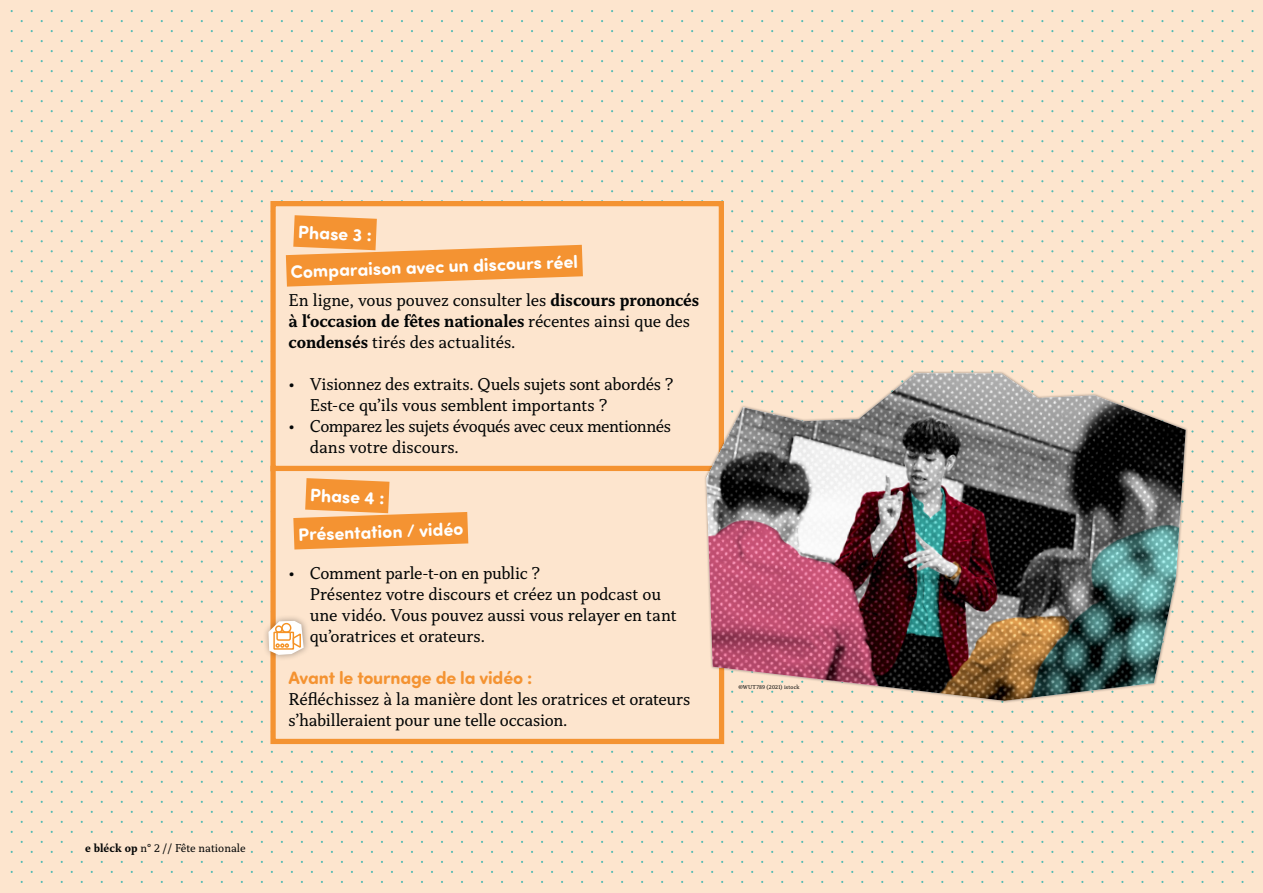
<style>
.page{position:relative;width:1263px;height:893px;background:#fde5ce}
.page>*{position:absolute;margin:0;border:0;box-sizing:border-box;transform-origin:0 0}
.Body_Regular{font:18px/21px "Capitolina";letter-spacing:-.01em;color:#030505}
.Papierschnipsel_oran{font:700 18px "Sofia Pro Soft";color:#fff}
.t1{font:12px "Capitolina";color:#030505}
.Body_Regular-2{font:6px "Capitolina";letter-spacing:.015em;color:#030505}
.s1{font-weight:700}
.s2{font-family:"Sofia Pro Soft";font-weight:700;color:#f49332}
</style>
<div class="page">
<svg style="left:11px;top:130px;width:1242px;height:2px"></svg>
<svg style="left:11px;top:170px;width:1242px;height:2px"></svg>
<svg style="left:11px;top:50px;width:1242px;height:2px"></svg>
<svg style="left:11px;top:30px;width:1242px;height:2px"></svg>
<svg style="left:11px;top:90px;width:1242px;height:2px"></svg>
<svg style="left:11px;top:70px;width:1242px;height:2px"></svg>
<svg style="left:11px;top:190px;width:1242px;height:2px"></svg>
<svg style="left:21px;top:180px;width:1222px;height:2px"></svg>
<svg style="left:21px;top:140px;width:1222px;height:2px"></svg>
<svg style="left:21px;top:60px;width:1222px;height:2px"></svg>
<svg style="left:21px;top:40px;width:1222px;height:2px"></svg>
<svg style="left:21px;top:80px;width:1222px;height:2px"></svg>
<svg style="left:11px;top:10px;width:1242px;height:2px"></svg>
<svg style="left:21px;top:20px;width:1222px;height:2px"></svg>
<svg style="left:11px;top:110px;width:1242px;height:2px"></svg>
<svg style="left:21px;top:120px;width:1222px;height:2px"></svg>
<svg style="left:21px;top:100px;width:1222px;height:2px"></svg>
<svg style="left:11px;top:150px;width:1242px;height:2px"></svg>
<svg style="left:21px;top:160px;width:1222px;height:2px"></svg>
<svg style="left:11px;top:310px;width:1242px;height:2px"></svg>
<svg style="left:21px;top:320px;width:1222px;height:2px"></svg>
<svg style="left:11px;top:330px;width:1242px;height:2px"></svg>
<svg style="left:21px;top:340px;width:1222px;height:2px"></svg>
<svg style="left:11px;top:350px;width:1242px;height:2px"></svg>
<svg style="left:21px;top:360px;width:1222px;height:2px"></svg>
<svg style="left:11px;top:370px;width:1242px;height:2px"></svg>
<svg style="left:21px;top:380px;width:1222px;height:2px"></svg>
<svg style="left:11px;top:390px;width:1242px;height:2px"></svg>
<svg style="left:21px;top:400px;width:1222px;height:2px"></svg>
<svg style="left:11px;top:410px;width:1242px;height:2px"></svg>
<svg style="left:21px;top:420px;width:1222px;height:2px"></svg>
<svg style="left:11px;top:430px;width:1242px;height:3px"></svg>
<svg style="left:21px;top:440px;width:1222px;height:3px"></svg>
<svg style="left:11px;top:450px;width:1242px;height:3px"></svg>
<svg style="left:21px;top:581px;width:1222px;height:2px"></svg>
<svg style="left:11px;top:591px;width:1242px;height:2px"></svg>
<svg style="left:21px;top:601px;width:1222px;height:2px"></svg>
<svg style="left:11px;top:611px;width:1242px;height:2px"></svg>
<svg style="left:21px;top:661px;width:1222px;height:2px"></svg>
<svg style="left:11px;top:671px;width:1242px;height:2px"></svg>
<svg style="left:21px;top:681px;width:1222px;height:2px"></svg>
<svg style="left:11px;top:691px;width:1242px;height:2px"></svg>
<svg style="left:21px;top:701px;width:1222px;height:2px"></svg>
<svg style="left:11px;top:711px;width:1242px;height:2px"></svg>
<svg style="left:21px;top:721px;width:1222px;height:2px"></svg>
<svg style="left:11px;top:731px;width:1242px;height:2px"></svg>
<svg style="left:21px;top:741px;width:1222px;height:2px"></svg>
<svg style="left:11px;top:751px;width:1242px;height:2px"></svg>
<svg style="left:21px;top:761px;width:1222px;height:2px"></svg>
<svg style="left:11px;top:771px;width:1242px;height:2px"></svg>
<svg style="left:21px;top:781px;width:1222px;height:2px"></svg>
<svg style="left:11px;top:791px;width:1242px;height:2px"></svg>
<svg style="left:21px;top:801px;width:1222px;height:2px"></svg>
<svg style="left:11px;top:811px;width:1242px;height:2px"></svg>
<svg style="left:21px;top:821px;width:1222px;height:2px"></svg>
<svg style="left:11px;top:831px;width:1242px;height:2px"></svg>
<svg style="left:21px;top:841px;width:1222px;height:2px"></svg>
<svg style="left:11px;top:851px;width:1242px;height:2px"></svg>
<svg style="left:21px;top:861px;width:1222px;height:2px"></svg>
<svg style="left:11px;top:871px;width:1242px;height:2px"></svg>
<svg style="left:21px;top:881px;width:1222px;height:2px"></svg>
<div style="left:79px;top:840px;width:166px;height:16px;background:#fde5ce"></div>
<div style="left:273px;top:468px;width:448px;height:273px;background:#fde5ce"></div>
<div style="left:270px;top:466px;width:454px;height:278px;border:5px solid #f49332"></div>
<div style="left:273px;top:204px;width:448px;height:264px;background:#fde5ce"></div>
<div style="left:263px;top:614px;width:48px;height:47px;background:#231f20;opacity:.4"></div>
<svg style="left:11px;top:621px;width:1242px;height:34px"></svg>
<svg style="left:11px;top:200px;width:1242px;height:103px"></svg>
<svg style="left:11px;top:460px;width:1242px;height:113px"></svg>
<div style="left:704px;top:371px;width:484px;height:332px;background:#231f20;opacity:.4"></div>
<img style="left:706px;top:373px;width:480px;height:328px">
<p class="Papierschnipsel_oran" style="left:299px;top:219px;width:75px;rotate:2deg">Phase 3 :</p>
<p class="Papierschnipsel_oran" style="left:290px;top:259px;width:289px;rotate:-2deg">Comparaison avec un discours réel</p>
<p class="Body_Regular" style="left:288px;top:290px;width:412px">En ligne, vous pouvez consulter les <span class="s1">discours prononcés à l‘occasion de fêtes nationales</span> récentes ainsi que des <span class="s1">condensés</span> tirés des actualités.</p>
<p class="Body_Regular" style="left:310px;top:374px;width:365px;text-indent:-21px">• Visionnez des extraits. Quels sujets sont abordés ?<br>Est-ce qu’ils vous semblent importants ?</p>
<p class="Body_Regular" style="left:310px;top:416px;width:363px;text-indent:-21px">• Comparez les sujets évoqués avec ceux mentionnés dans votre discours.</p>
<p class="Papierschnipsel_oran" style="left:310px;top:482px;width:76px;rotate:2deg">Phase 4 :</p>
<p class="Papierschnipsel_oran" style="left:298px;top:521px;width:167px;rotate:-2deg">Présentation / vidéo</p>
<p class="Body_Regular" style="left:310px;top:563px;width:368px;text-indent:-21px">• Comment parle-t-on en public ?<br>Présentez votre discours et créez un podcast ou une vidéo. Vous pouvez aussi vous relayer en tant qu’oratrices et orateurs.</p>
<p class="Body_Regular" style="left:288px;top:668px;width:403px"><span class="s2">Avant le tournage de la vidéo :<br></span>Réfléchissez à la manière dont les oratrices et orateurs s’habilleraient pour une telle occasion.</p>
<p class="Body_Regular-2" style="left:738px;top:683px;width:63px">©WUT789 (2021) istock</p>
<p class="t1" style="left:85px;top:841px;width:162px"><span class="s1">e bléck op</span> n° 2 // Fête nationale</p>
</div>
